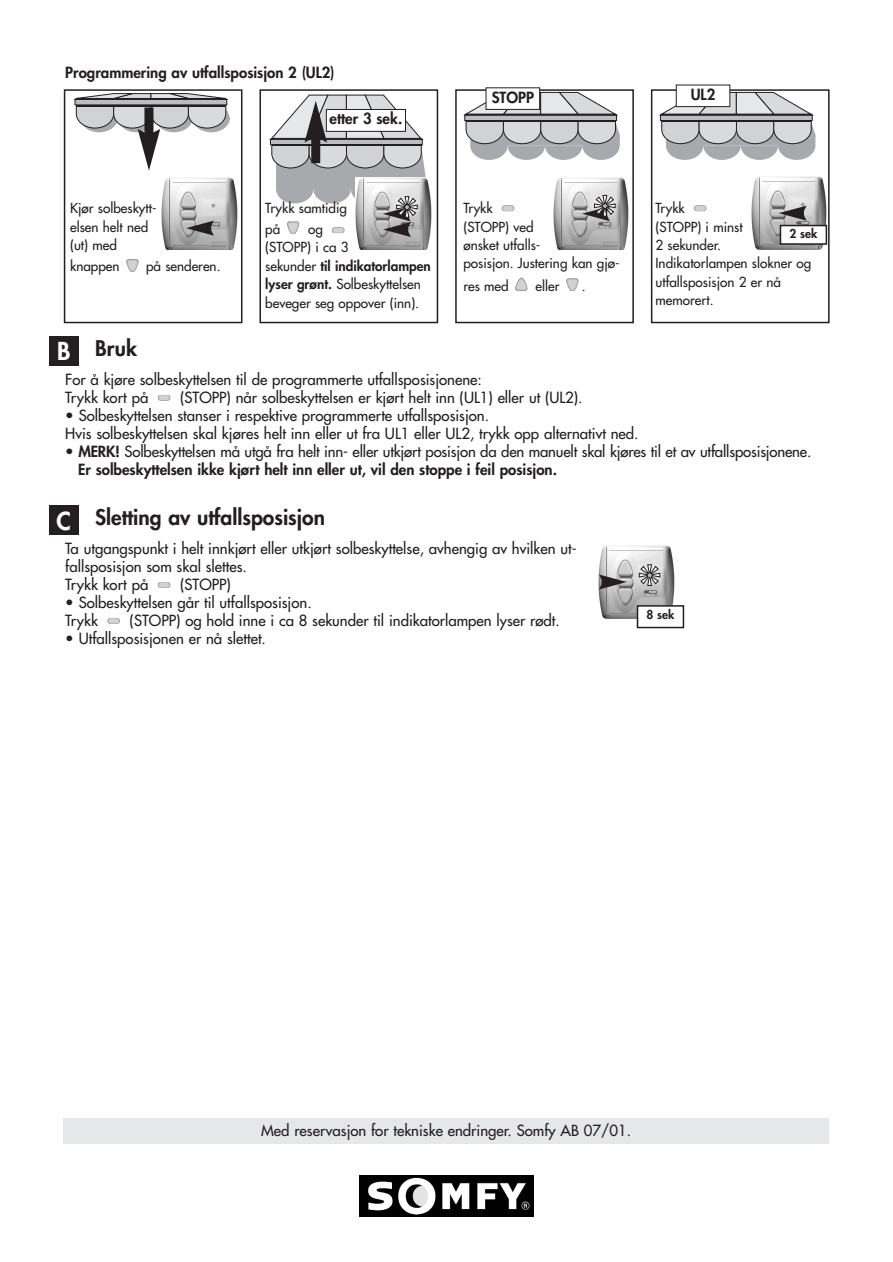
<style>
.page{position:relative;width:893px;height:1262px;background:#fff}
.page>*{position:absolute;margin:0;border:0;box-sizing:border-box;transform-origin:0 0}
.t1{font:800 21px "Futura";color:#231f20}
.t2{font:15px/18px "Futura";color:#231f20}
.t3{font:800 15px "Futura";color:#231f20}
.t4{font:13.5px/18.5px "Futura";color:#231f20}
.t5{font:800 12px "Futura";color:#231f20}
.s1{font-weight:800}
.s2{font-size:24px;color:#fff}
</style>
<div class="page">
<svg style="left:463px;top:92px;width:157px;height:68px"></svg>
<div style="left:455px;top:89px;width:179px;height:234px;border:2px solid #231f20"></div>
<svg style="left:566px;top:278px;width:12px;height:13px"></svg>
<svg style="left:515px;top:277px;width:12px;height:14px"></svg>
<div style="left:501px;top:205px;width:13px;height:6px;background:#b3b4b7;border-radius:3px"></div>
<div style="left:503px;top:206px;width:10px;height:5px;background:#c7c8ca;border-radius:2px"></div>
<hr style="left:503px;top:206px;width:10px;height:4px;background:#d1d2d4;border-radius:2px">
<img style="left:553px;top:177px;width:76px;height:73px">
<svg style="left:659px;top:92px;width:157px;height:68px;background:#bdbec0"></svg>
<div style="left:651px;top:89px;width:178px;height:234px;border:2px solid #231f20"></div>
<div style="left:64px;top:89px;width:178px;height:234px;border:2px solid #231f20"></div>
<div style="left:259px;top:89px;width:179px;height:234px;border:2px solid #231f20"></div>
<svg style="left:73px;top:93px;width:157px;height:78px"></svg>
<div style="left:693px;top:205px;width:13px;height:6px;background:#bcbdbf;border-radius:3px"></div>
<div style="left:694px;top:206px;width:12px;height:5px;background:#b5b6ba;border-radius:3px"></div>
<div style="left:694px;top:206px;width:11px;height:5px;background:#aaabae;border-radius:2px"></div>
<div style="left:695px;top:206px;width:10px;height:5px;background:#c7c8ca;border-radius:2px"></div>
<hr style="left:695px;top:206px;width:10px;height:4px;background:#d1d2d4;border-radius:2px">
<div style="left:107px;top:618px;width:13px;height:6px;background:#b1b2b5;border-radius:3px"></div>
<div style="left:108px;top:618px;width:11px;height:5px;background:#c7c8ca;border-radius:2px"></div>
<hr style="left:109px;top:619px;width:10px;height:4px;background:#d1d2d4;border-radius:2px">
<svg style="left:158px;top:582px;width:12px;height:6px"></svg>
<div style="left:159px;top:582px;width:10px;height:5px;background:#bfc0c3;border-radius:2px"></div>
<hr style="left:159px;top:583px;width:10px;height:4px;background:#d1d2d4;border-radius:2px">
<div style="left:486px;top:88px;width:53px;height:21px;background:#fff"></div>
<div style="left:485px;top:87px;width:55px;height:23px;border:1px solid #231f20"></div>
<div style="left:676px;top:85px;width:53px;height:22px;background:#fff"></div>
<div style="left:676px;top:85px;width:54px;height:22px;border:1px solid #231f20"></div>
<img style="left:357px;top:178px;width:74px;height:72px">
<svg style="left:126px;top:259px;width:12px;height:12px"></svg>
<img style="left:162px;top:177px;width:75px;height:73px">
<svg style="left:186px;top:221px;width:28px;height:15px"></svg>
<svg style="left:269px;top:94px;width:157px;height:143px"></svg>
<img style="left:598px;top:545px;width:76px;height:73px">
<svg style="left:599px;top:574px;width:27px;height:15px"></svg>
<svg style="left:639px;top:564px;width:21px;height:21px"></svg>
<div style="left:637px;top:606px;width:46px;height:21px;background:#fff"></div>
<div style="left:636px;top:605px;width:48px;height:23px;border:2px solid #231f20"></div>
<div style="left:49px;top:336px;width:30px;height:30px;background:#231f20"></div>
<div style="left:158px;top:395px;width:12px;height:5px;background:#b2b3b7;border-radius:2px"></div>
<div style="left:159px;top:395px;width:10px;height:5px;background:#d1d2d4;border-radius:2px"></div>
<div style="left:49px;top:505px;width:30px;height:30px;background:#231f20"></div>
<img style="left:751px;top:176px;width:75px;height:73px">
<svg style="left:778px;top:206px;width:28px;height:15px"></svg>
<div style="left:780px;top:225px;width:46px;height:19px;background:#fff"></div>
<div style="left:779px;top:225px;width:48px;height:20px;border:2px solid #231f20"></div>
<svg style="left:582px;top:195px;width:33px;height:26px"></svg>
<div style="left:64px;top:1118px;width:765px;height:26px;background:#e6e7e9"></div>
<div style="left:359px;top:1175px;width:175px;height:45px;background:linear-gradient(to right,#fff,#fff)"></div>
<img style="left:359px;top:1175px;width:174px;height:41px">
<p class="t3" style="left:65px;top:66px;width:271px">Programmering av utfallsposisjon 2 (UL2)</p>
<p class="t4" style="left:70px;top:200px;width:88px">Kjør solbeskytt&shy;elsen helt ned (ut) med</p>
<p class="t4" style="left:70px;top:258px;width:51px">knappen</p>
<p class="t4" style="left:146px;top:258px;width:76px">på senderen.</p>
<p class="t3" style="left:329px;top:112px;width:74px">etter 3 sek.</p>
<p class="t4" style="left:265px;top:199px;width:83px;line-height:20.7px">Trykk samtidig på</p>
<p class="t4" style="left:265px;top:221px;width:167px;text-indent:43px">og<br>(STOPP) i ca 3<br>sekunder <span class="s1">til indikatorlampen lyser grønt.</span> Solbeskyttelsen beveger seg oppover (inn).</p>
<p class="t3" style="left:491px;top:90px;width:44px">STOPP</p>
<p class="t3" style="left:690px;top:87px;width:26px">UL2</p>
<p class="t4" style="left:463px;top:200px;width:158px">Trykk<br>(STOPP) ved<br>ønsket utfalls-<br>posisjon. Justering kan gjø-</p>
<p class="t4" style="left:463px;top:277px;width:47px">res med</p>
<p class="t4" style="left:535px;top:277px;width:25px">eller</p>
<p class="t4" style="left:581px;top:277px;width:5px">.</p>
<p class="t4" style="left:655px;top:200px;width:157px">Trykk<br>(STOPP) i minst<br>2 sekunder.<br>Indikatorlampen slokner og utfallsposisjon 2 er nå memorert.</p>
<p class="t5" style="left:789px;top:228px;width:29px">2 sek</p>
<h1 class="t1" style="left:57px;top:338px;width:81px"><span class="s2">B</span> Bruk</h1>
<p class="t2" style="left:65px;top:371px;width:418px">For å kjøre solbeskyttelsen til de programmerte utfallsposisjonene:<br>Trykk kort på</p>
<p class="t2" style="left:180px;top:389px;width:404px">(STOPP) når solbeskyttelsen er kjørt helt inn (UL1) eller ut (UL2).</p>
<p class="t2" style="left:65px;top:407px;width:574px">• Solbeskyttelsen stanser i respektive programmerte utfallsposisjon.<br>Hvis solbeskyttelsen skal kjøres helt inn eller ut fra UL1 eller UL2, trykk opp alternativt ned.</p>
<p class="t2" style="left:78px;top:443px;width:734px;text-indent:-13px"><span class="s1">• MERK!</span> Solbeskyttelsen må utgå fra helt inn- eller utkjørt posisjon da den manuelt skal kjøres til et av utfallsposisjonene.<br><span class="s1">Er solbeskyttelsen ikke kjørt helt inn eller ut, vil den stoppe i feil posisjon.</span></p>
<h1 class="t1" style="left:57px;top:507px;width:270px"><span class="s2">C</span> Sletting av utfallsposisjon</h1>
<p class="t2" style="left:65px;top:540px;width:513px">Ta utgangspunkt i helt innkjørt eller utkjørt solbeskyttelse, avhengig av hvilken ut&shy;fallsposisjon som skal slettes.<br>Trykk kort på</p>
<p class="t2" style="left:180px;top:576px;width:52px">(STOPP)</p>
<p class="t2" style="left:65px;top:594px;width:248px">• Solbeskyttelsen går til utfallsposisjon.<br>Trykk</p>
<p class="t2" style="left:130px;top:612px;width:432px">(STOPP) og hold inne i ca 8 sekunder til indikatorlampen lyser rødt.</p>
<p class="t2" style="left:65px;top:630px;width:202px">• Utfallsposisjonen er nå slettet.</p>
<p class="t5" style="left:646px;top:608px;width:29px">8 sek</p>
<p class="t2" style="left:261px;top:1122px;width:371px">Med reservasjon for tekniske endringer. Somfy AB 07/01.</p>
</div>
